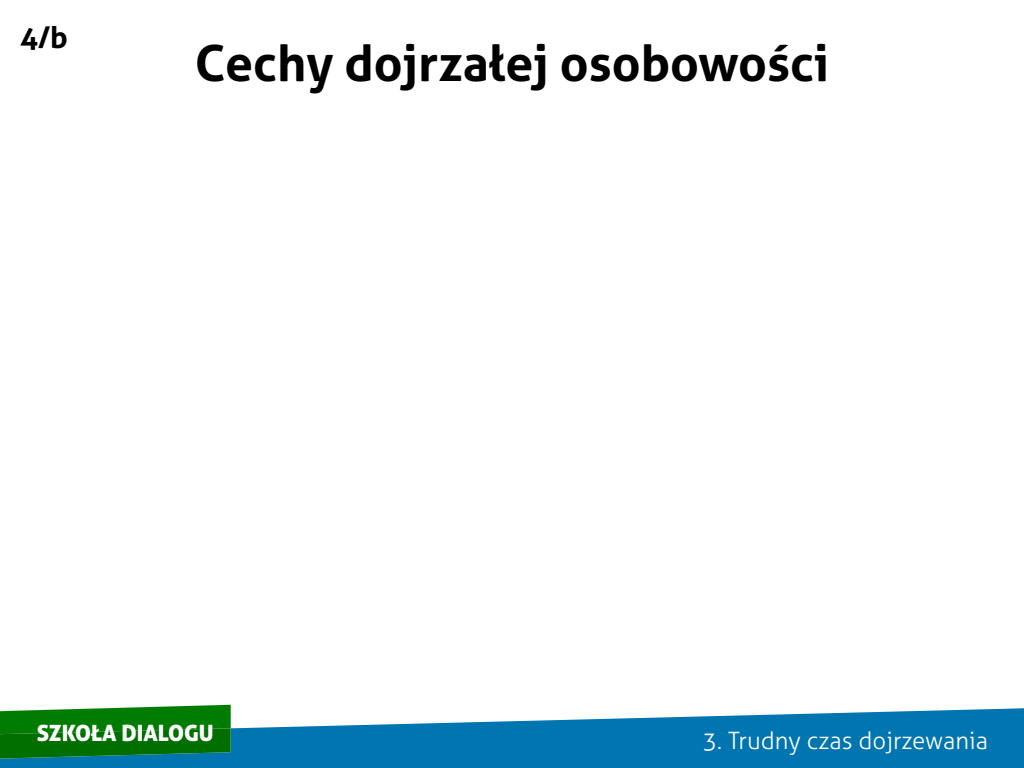
<style>
.page{position:relative;width:1024px;height:768px;background:#fff}
.page>*{position:absolute;margin:0;border:0;box-sizing:border-box;transform-origin:0 0}
.t1{font:700 50px "Aller";color:#000}
.t2{font:700 30px "Aller";color:#000}
.t3{font:300 24px "Aller";color:#fff}
.t4{font:22.5px "Aller Display";color:#fff}
</style>
<div class="page">
<svg style="left:0;top:708px;width:1024px;height:60px;fill:#0075af"></svg>
<svg style="left:0;top:705px;width:231px;height:54px;background:#0f7e1a"></svg>
<p class="t2" style="left:20px;top:19px;width:49px">4/b</p>
<p class="t1" style="left:195px;top:32px;width:636px">Cechy dojrzałej osobowości</p>
<p class="t4" style="left:37px;top:718px;width:179px">SZKOŁA DIALOGU</p>
<p class="t3" style="left:703px;top:726px;width:287px">3. Trudny czas dojrzewania</p>
</div>
